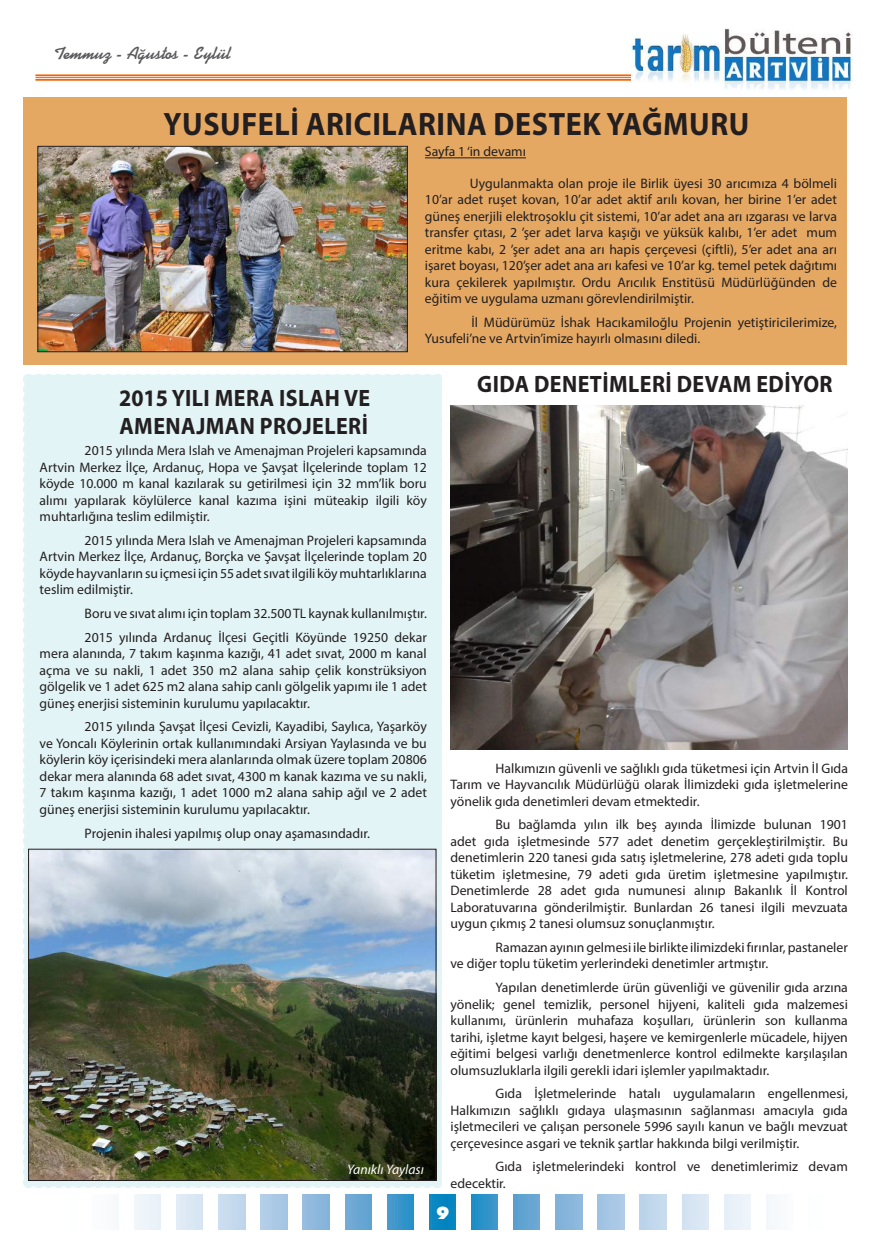
<style>
.page{position:relative;width:886px;height:1241px;background:#fff}
.page>*{position:absolute;margin:0;border:0;box-sizing:border-box;transform-origin:0 0}
.t1{font:700 32.5px "Myriad Pro";letter-spacing:.02em;color:#231f20;scale:.93 1}
.t2{font:700 23.75px/28.5px "Myriad Pro";letter-spacing:.02em;color:#231f20;scale:.93 1}
.t3{font:700 17.5px "Kaufmann BT";color:#5a5a5d}
.t4{font:800 16.25px "Futura";color:#fff}
.t5{font:13.75px/16.5px "Myriad Pro";color:#231f20;text-align:justify}
.t6{font:italic 13.75px "Myriad Pro";color:#fff}
</style>
<div class="page">
<hr style="left:35px;top:74px;width:684px;height:2px;background:#f66201">
<hr style="left:35px;top:77px;width:684px;height:1px;background:#f66201">
<hr style="left:35px;top:79px;width:684px;height:2px;background:#f66201">
<img style="left:631px;top:28px;width:222px;height:70px">
<div style="left:23px;top:374px;width:419px;height:814px;background:#e3f4f7"></div>
<svg style="left:429px;top:1194px;width:27px;height:34px"></svg>
<svg style="left:471px;top:1194px;width:27px;height:34px"></svg>
<div style="left:387px;top:1194px;width:26px;height:34px;background:linear-gradient(to right,#4e9acd,#2691c7)"></div>
<div style="left:513px;top:1194px;width:27px;height:34px;background:#63a4d2"></div>
<div style="left:345px;top:1194px;width:26px;height:34px;background:#69a6d3"></div>
<div style="left:640px;top:1194px;width:26px;height:34px;background:#c1d7ed"></div>
<div style="left:682px;top:1194px;width:26px;height:34px;background:#d8e6f3"></div>
<div style="left:598px;top:1194px;width:26px;height:34px;background:#a6c7e4"></div>
<div style="left:724px;top:1194px;width:27px;height:34px;background:#ebf2f9"></div>
<div style="left:556px;top:1194px;width:26px;height:34px;background:#88b5dc"></div>
<div style="left:219px;top:1194px;width:26px;height:34px;background:#c5daed"></div>
<div style="left:261px;top:1194px;width:26px;height:34px;background:#abc9e5"></div>
<div style="left:176px;top:1194px;width:27px;height:34px;background:#dbe8f4"></div>
<div style="left:303px;top:1194px;width:26px;height:34px;background:#8db8dd"></div>
<div style="left:134px;top:1194px;width:27px;height:34px;background:#edf4fa"></div>
<div style="left:92px;top:1194px;width:27px;height:34px;background:#fafbfd"></div>
<div style="left:766px;top:1194px;width:27px;height:34px;background:#f7f9fc"></div>
<div style="left:24px;top:98px;width:823px;height:267px;background:#e5a863"></div>
<img style="left:40px;top:148px;width:365px;height:202px">
<div style="left:38px;top:146px;width:369px;height:206px;border:1px solid #231f20"></div>
<hr style="left:425px;top:157px;width:101px;height:1px;background:#231f20">
<img style="left:450px;top:405px;width:398px;height:344px">
<img style="left:30px;top:850px;width:404px;height:328px">
<div style="left:28px;top:848px;width:408px;height:332px;border:1px solid #231f20"></div>
<p class="t3" style="left:54px;top:43px;width:178px">Temmuz - Ağustos - Eylül</p>
<h1 class="t1" style="left:163px;top:103px;width:631px">YUSUFELİ ARICILARINA DESTEK YAĞMURU</h1>
<p class="t5" style="left:425px;top:143px;width:103px">Sayfa 1 ‘in devamı</p>
<h2 class="t2" style="left:119px;top:383px;width:271px">2015 YILI MERA ISLAH VE<br>AMENAJMAN PROJELERİ</h2>
<p class="t5" style="left:425px;top:174px;width:414px;text-indent:45px">Uygulanmakta olan proje ile Birlik üyesi 30 arıcımıza 4 bölmeli 10’ar adet ruşet kovan, 10’ar adet aktif arılı kovan, her birine 1’er adet güneş enerjili elektroşoklu çit sistemi, 10’ar adet ana arı ızgarası ve larva transfer çıtası, 2 ’şer adet larva kaşığı ve yüksük kalıbı, 1’er adet mum eritme kabı, 2 ’şer adet ana arı hapis çerçevesi (çiftli), 5’er adet ana arı işaret boyası, 120’şer adet ana arı kafesi ve 10’ar kg. temel petek dağıtımı kura çekilerek yapılmıştır. Ordu Arıcılık Enstitüsü Müdürlüğünden de eğitim ve uygulama uzmanı görevlendirilmiştir.</p>
<p class="t5" style="left:425px;top:313px;width:414px;text-indent:47px">İl Müdürümüz İshak Hacıkamiloğlu Projenin yetiştiricilerimize,<br>Yusufeli’ne ve Artvin’imize hayırlı olmasını diledi.</p>
<h2 class="t2" style="left:477px;top:368px;width:384px">GIDA DENETİMLERİ DEVAM EDİYOR</h2>
<p class="t5" style="left:40px;top:442px;width:389px;text-indent:45px">2015 yılında Mera Islah ve Amenajman Projeleri kapsamında Artvin Merkez İlçe, Ardanuç, Hopa ve Şavşat İlçelerinde toplam 12 köyde 10.000 m kanal kazılarak su getirilmesi için 32 mm’lik boru alımı yapılarak köylülerce kanal kazıma işini müteakip ilgili köy muhtarlığına teslim edilmiştir.</p>
<p class="t5" style="left:40px;top:532px;width:389px;text-indent:45px">2015 yılında Mera Islah ve Amenajman Projeleri kapsamında Artvin Merkez İlçe, Ardanuç, Borçka ve Şavşat İlçelerinde toplam 20 köyde hayvanların su içmesi için 55 adet sıvat ilgili köy muhtarlıklarına teslim edilmiştir.</p>
<p class="t5" style="left:85px;top:601px;width:344px;line-height:23.6px">Boru ve sıvat alımı için toplam 32.500 TL kaynak kullanılmıştır.<br>2015 yılında Ardanuç İlçesi Geçitli Köyünde 19250 dekar</p>
<p class="t5" style="left:40px;top:645px;width:389px">mera alanında, 7 takım kaşınma kazığı, 41 adet sıvat, 2000 m kanal açma ve su nakli, 1 adet 350 m2 alana sahip çelik konstrüksiyon gölgelik ve 1 adet 625 m2 alana sahip canlı gölgelik yapımı ile 1 adet güneş enerjisi sisteminin kurulumu yapılacaktır.</p>
<p class="t5" style="left:40px;top:718px;width:389px;text-indent:45px">2015 yılında Şavşat İlçesi Cevizli, Kayadibi, Saylıca, Yaşarköy ve Yoncalı Köylerinin ortak kullanımındaki Arsiyan Yaylasında ve bu köylerin köy içerisindeki mera alanlarında olmak üzere toplam 20806 dekar mera alanında 68 adet sıvat, 4300 m kanak kazıma ve su nakli, 7 takım kaşınma kazığı, 1 adet 1000 m2 alana sahip ağıl ve 2 adet güneş enerjisi sisteminin kurulumu yapılacaktır.</p>
<p class="t5" style="left:85px;top:824px;width:287px">Projenin ihalesi yapılmış olup onay aşamasındadır.</p>
<p class="t6" style="left:347px;top:1160px;width:78px">Yanıklı Yaylası</p>
<p class="t5" style="left:450px;top:759px;width:399px;text-indent:45px">Halkımızın güvenli ve sağlıklı gıda tüketmesi için Artvin İl Gıda Tarım ve Hayvancılık Müdürlüğü olarak İlimizdeki gıda işletmelerine yönelik gıda denetimleri devam etmektedir.</p>
<p class="t5" style="left:450px;top:816px;width:399px;text-indent:45px">Bu bağlamda yılın ilk beş ayında İlimizde bulunan 1901 adet gıda işletmesinde 577 adet denetim gerçekleştirilmiştir. Bu denetimlerin 220 tanesi gıda satış işletmelerine, 278 adeti gıda toplu tüketim işletmesine, 79 adeti gıda üretim işletmesine yapılmıştır.<br>Denetimlerde 28 adet gıda numunesi alınıp Bakanlık İl Kontrol Laboratuvarına gönderilmiştir. Bunlardan 26 tanesi ilgili mevzuata uygun çıkmış 2 tanesi olumsuz sonuçlanmıştır.</p>
<p class="t5" style="left:450px;top:938px;width:399px;text-indent:45px">Ramazan ayının gelmesi ile birlikte ilimizdeki fırınlar, pastaneler ve diğer toplu tüketim yerlerindeki denetimler artmıştır.</p>
<p class="t5" style="left:450px;top:978px;width:399px;text-indent:45px">Yapılan denetimlerde ürün güvenliği ve güvenilir gıda arzına yönelik; genel temizlik, personel hijyeni, kaliteli gıda malzemesi kullanımı, ürünlerin muhafaza koşulları, ürünlerin son kullanma tarihi, işletme kayıt belgesi, haşere ve kemirgenlerle mücadele, hijyen eğitimi belgesi varlığı denetmenlerce kontrol edilmekte karşılaşılan olumsuzluklarla ilgili gerekli idari işlemler yapılmaktadır.</p>
<p class="t5" style="left:450px;top:1084px;width:399px;text-indent:45px">Gıda İşletmelerinde hatalı uygulamaların engellenmesi, Halkımızın sağlıklı gıdaya ulaşmasının sağlanması amacıyla gıda işletmecileri ve çalışan personele 5996 sayılı kanun ve bağlı mevzuat çerçevesince asgari ve teknik şartlar hakkında bilgi verilmiştir.</p>
<p class="t5" style="left:450px;top:1157px;width:399px;text-indent:45px">Gıda işletmelerindeki kontrol ve denetimlerimiz devam edecektir.</p>
<p class="t4" style="left:436px;top:1201px;width:15px">9</p>
</div>
